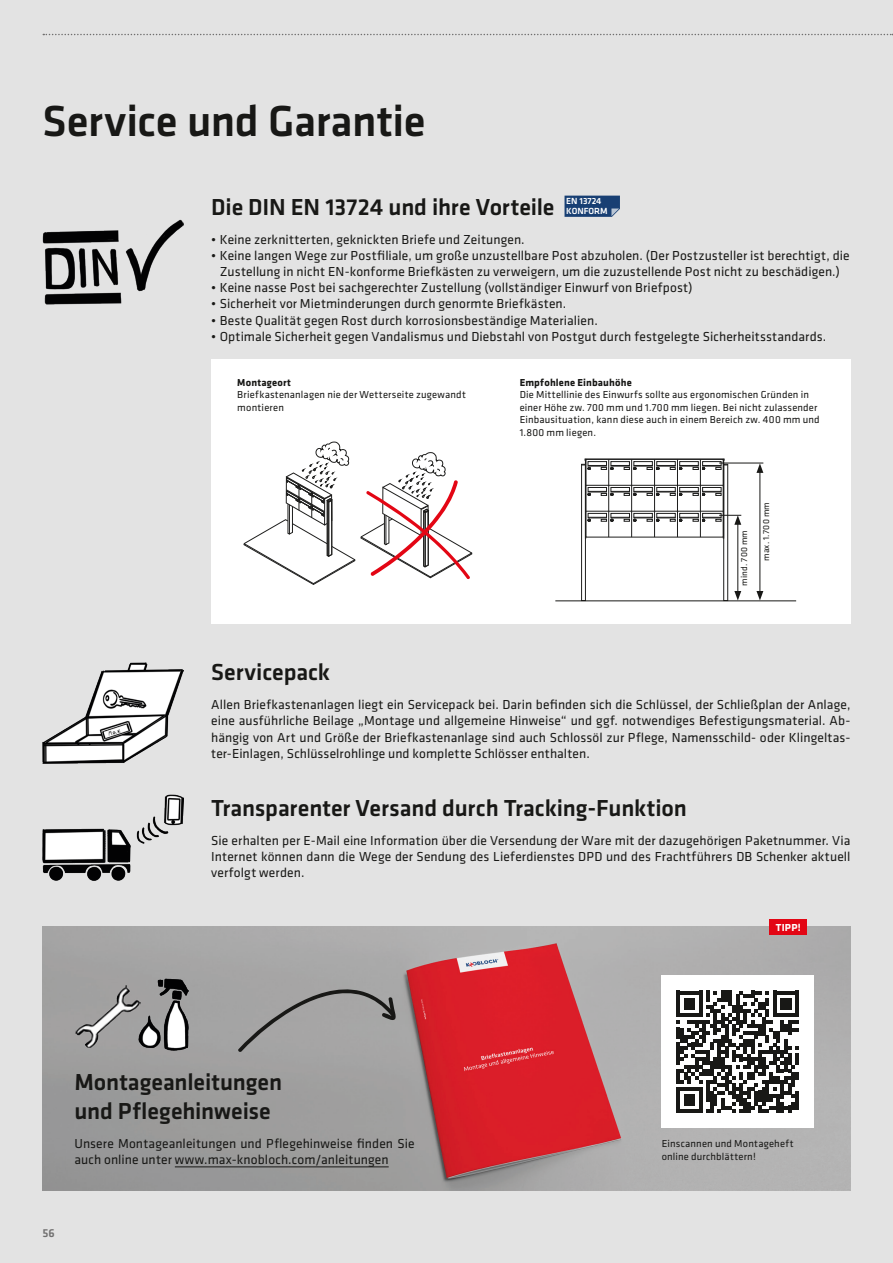
<style>
.page{position:relative;width:893px;height:1263px;background:#e3e3e3}
.page>*{position:absolute;margin:0;border:0;box-sizing:border-box;transform-origin:0 0}
.Überschrift_1{font:500 45px "Klavika";letter-spacing:-.01em;color:#181816}
.Überschrift_2{font:500 24px/28.8px "Klavika";letter-spacing:-.005em;color:#181816}
.Text_normal_9pt{font:13.5px/16.2px "Klavika";letter-spacing:.005em;color:#181816;text-align:center}
.Text_normal_9pt_ohne{font:13.5px/16.2px "Klavika";letter-spacing:.005em;color:#181816;text-align:justify}
.t1{font:500 12px "Klavika";color:#706f6f}
.Text_Details_7pt{font:10.5px/12.6px "Klavika";letter-spacing:.015em;color:#181816}
.Text_Details_7pt_ohn{font:10.5px/12.6px "Klavika";letter-spacing:.02em;color:#181816}
.Überschrift_Details{font:700 10.5px "Klavika";letter-spacing:.015em;color:#181816}
.Text_Details_7pt-2{font:700 10.5px "Klavika";color:#fff}
.t2{font:500 9.15px/9.1px "Klavika";color:#fff}
.Text_Details_kursiv{font:9px "Klavika";letter-spacing:.02em;color:#181816}
</style>
<div class="page">
<svg style="left:564px;top:196px;width:56px;height:21px"></svg>
<img style="left:43px;top:219px;width:140px;height:85px">
<img style="left:43px;top:795px;width:140px;height:86px">
<img style="left:43px;top:662px;width:140px;height:101px">
<img style="left:43px;top:927px;width:807px;height:264px">
<hr style="left:175px;top:1166px;width:214px;height:1px;background:#181816">
<svg style="left:237px;top:985px;width:159px;height:68px;background:#9b9a9a"></svg>
<div style="left:662px;top:976px;width:152px;height:152px;background:#fff"></div>
<svg style="left:676px;top:991px;width:123px;height:122px"></svg>
<img style="left:138px;top:979px;width:51px;height:71px">
<img style="left:74px;top:981px;width:68px;height:71px">
<div style="left:211px;top:359px;width:639px;height:264px;background:#fff"></div>
<svg style="left:243px;top:441px;width:229px;height:144px"></svg>
<hr style="left:700px;top:459px;width:1px;height:78px;background:#1e1e1d">
<hr style="left:677px;top:459px;width:1px;height:78px;background:#1e1e1d">
<hr style="left:654px;top:459px;width:1px;height:78px;background:#1e1e1d">
<hr style="left:631px;top:459px;width:1px;height:78px;background:#1e1e1d">
<hr style="left:608px;top:459px;width:1px;height:78px;background:#1e1e1d">
<hr style="left:586px;top:511px;width:137px;height:1px;background:#1e1e1d">
<hr style="left:586px;top:485px;width:137px;height:1px;background:#1e1e1d">
<div style="left:702px;top:487px;width:19px;height:5px;border:1px solid #1e1e1d"></div>
<div style="left:679px;top:487px;width:20px;height:5px;border:1px solid #1e1e1d"></div>
<div style="left:656px;top:487px;width:20px;height:5px;border:1px solid #1e1e1d"></div>
<div style="left:633px;top:487px;width:20px;height:5px;border:1px solid #1e1e1d"></div>
<div style="left:633px;top:513px;width:20px;height:5px;border:1px solid #1e1e1d"></div>
<div style="left:656px;top:513px;width:20px;height:5px;border:1px solid #1e1e1d"></div>
<div style="left:679px;top:513px;width:20px;height:5px;border:1px solid #1e1e1d"></div>
<div style="left:702px;top:513px;width:19px;height:5px;border:1px solid #1e1e1d"></div>
<div style="left:588px;top:487px;width:19px;height:5px;border:1px solid #1e1e1d"></div>
<div style="left:610px;top:487px;width:20px;height:5px;border:1px solid #1e1e1d"></div>
<div style="left:610px;top:513px;width:20px;height:5px;border:1px solid #1e1e1d"></div>
<div style="left:588px;top:513px;width:19px;height:5px;border:1px solid #1e1e1d"></div>
<svg style="left:588px;top:491px;width:133px;height:5px"></svg>
<div style="left:723px;top:464px;width:5px;height:137px;border:1px solid #1e1e1d"></div>
<div style="left:581px;top:464px;width:5px;height:137px;border:1px solid #1e1e1d"></div>
<svg style="left:582px;top:458px;width:146px;height:12px"></svg>
<hr style="left:719px;top:463px;width:44px;height:1px;background:#181816">
<hr style="left:555px;top:600px;width:241px;height:1px;background:#181816">
<hr style="left:737px;top:522px;width:1px;height:71px;background:#181816">
<svg style="left:588px;top:515px;width:153px;height:10px"></svg>
<svg style="left:734px;top:591px;width:7px;height:9px"></svg>
<hr style="left:759px;top:470px;width:1px;height:123px;background:#181816">
<svg style="left:756px;top:463px;width:7px;height:10px"></svg>
<svg style="left:756px;top:591px;width:7px;height:9px"></svg>
<div style="left:770px;top:919px;width:37px;height:15px;background:#e30614"></div>
<svg style="left:43px;top:34px;width:850px;height:1px"></svg>
<p class="Überschrift_1" style="left:43px;top:90px;width:384px">Service und Garantie</p>
<p class="Überschrift_2" style="left:211px;top:192px;width:345px">Die DIN EN 13724 und ihre Vorteile</p>
<p class="t2" style="left:566px;top:197px;width:43px">EN 13724<br>KONFORM</p>
<p class="Text_normal_9pt" style="left:211px;top:231px;width:315px">• Keine zerknitterten, geknickten Briefe und Zeitungen.</p>
<p class="Text_normal_9pt" style="left:211px;top:247px;width:640px">• Keine langen Wege zur Postfiliale, um große unzustellbare Post abzuholen. (Der Postzusteller ist berechtigt, die<br>Zustellung in nicht EN-konforme Briefkästen zu verweigern, um die zuzustellende Post nicht zu beschädigen.)</p>
<p class="Text_normal_9pt" style="left:211px;top:279px;width:483px">• Keine nasse Post bei sachgerechter Zustellung (vollständiger Einwurf von Briefpost)</p>
<p class="Text_normal_9pt" style="left:211px;top:295px;width:357px">• Sicherheit vor Mietminderungen durch genormte Briefkästen.</p>
<p class="Text_normal_9pt" style="left:211px;top:312px;width:388px">• Beste Qualität gegen Rost durch korrosionsbeständige Materialien.</p>
<p class="Text_normal_9pt" style="left:211px;top:328px;width:617px">• Optimale Sicherheit gegen Vandalismus und Diebstahl von Postgut durch festgelegte Sicherheitsstandards.</p>
<p class="Überschrift_Details" style="left:237px;top:375px;width:55px">Montageort</p>
<p class="Text_Details_7pt_ohn" style="left:237px;top:388px;width:230px">Briefkastenanlagen nie der Wetterseite zugewandt montieren</p>
<p class="Überschrift_Details" style="left:520px;top:375px;width:114px">Empfohlene Einbauhöhe</p>
<p class="Text_Details_7pt" style="left:520px;top:388px;width:302px">Die Mittellinie des Einwurfs sollte aus ergonomischen Gründen in einer Höhe zw. 700 mm und 1.700 mm liegen. Bei nicht zulassender Einbausituation, kann diese auch in einem Bereich zw. 400 mm und 1.800 mm liegen.</p>
<p class="Text_Details_kursiv" style="left:738px;top:586px;width:57px;rotate:-90deg">mind. 700 mm</p>
<p class="Text_Details_kursiv" style="left:760px;top:561px;width:60px;rotate:-90deg">max. 1.700 mm</p>
<p class="Überschrift_2" style="left:211px;top:657px;width:120px">Servicepack</p>
<p class="Text_normal_9pt" style="left:211px;top:696px;width:641px;text-align:justify">Allen Briefkastenanlagen liegt ein Servicepack bei. Darin befinden sich die Schlüssel, der Schließplan der Anlage, eine ausführliche Beilage „Montage und allgemeine Hinweise“ und ggf. notwendiges Befestigungsmaterial. Ab&shy;hängig von Art und Größe der Briefkastenanlage sind auch Schlossöl zur Pflege, Namensschild- oder Klingeltas&shy;ter-Einlagen, Schlüsselrohlinge und komplette Schlösser enthalten.</p>
<p class="Überschrift_2" style="left:211px;top:793px;width:477px">Transparenter Versand durch Tracking-Funktion</p>
<p class="Text_normal_9pt_ohne" style="left:211px;top:832px;width:641px">Sie erhalten per E-Mail eine Information über die Versendung der Ware mit der dazugehörigen Paketnummer. Via Internet können dann die Wege der Sendung des Lieferdienstes DPD und des Frachtführers DB Schenker aktuell verfolgt werden.</p>
<p class="Text_Details_7pt-2" style="left:776px;top:919px;width:26px">TIPP!</p>
<p class="Überschrift_2" style="left:74px;top:1067px;width:209px">Montageanleitungen und Pflegehinweise</p>
<p class="Text_normal_9pt" style="left:74px;top:1135px;width:342px;text-align:left">Unsere Montageanleitungen und Pflegehinweise finden Sie auch online unter www.max-knobloch.com/anleitungen</p>
<p class="Text_Details_7pt" style="left:662px;top:1137px;width:133px">Einscannen und Montageheft online durchblättern!</p>
<p class="t1" style="left:43px;top:1225px;width:14px">56</p>
</div>
